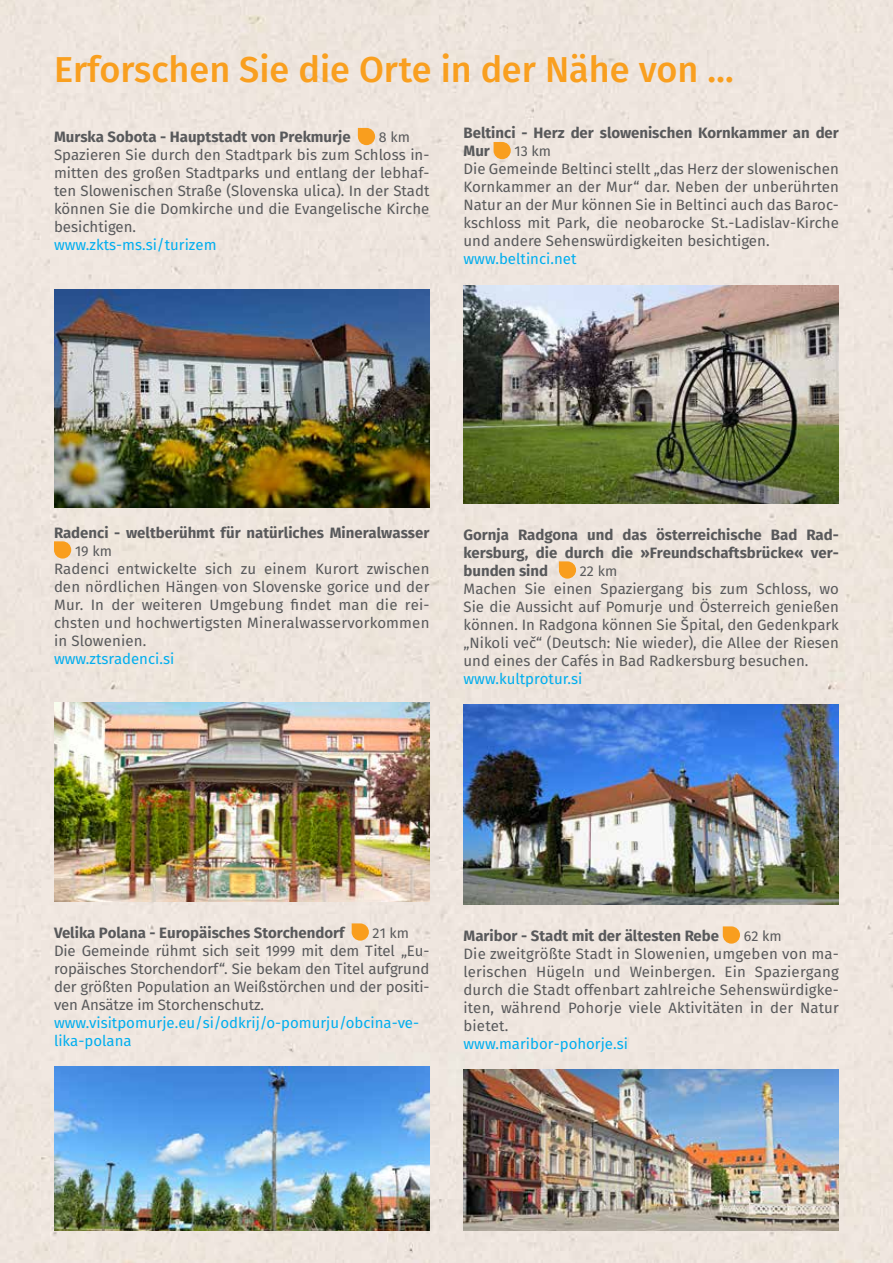
<style>
.page{position:relative;width:893px;height:1263px;background:#efe6df}
.page>*{position:absolute;margin:0;border:0;box-sizing:border-box;transform-origin:0 0}
.t1{font:500 36px "Fira Sans";color:#f99f1f}
.t2{font:15px/18px "Fira Sans";color:#58595b;text-align:justify}
.t3{font:700 15px/18px "Fira Sans";color:#58595b}
.t4{font:15px/18px "Fira Sans";color:#00aeef}
.t5{font:14.25px "Fira Sans";color:#58595b}
</style>
<div class="page">
<svg style="left:358px;top:128px;width:17px;height:17px"></svg>
<img style="left:54px;top:289px;width:375px;height:219px">
<svg style="left:54px;top:541px;width:17px;height:18px"></svg>
<img style="left:54px;top:703px;width:375px;height:199px">
<svg style="left:352px;top:923px;width:17px;height:18px"></svg>
<img style="left:54px;top:1067px;width:375px;height:163px">
<svg style="left:494px;top:142px;width:17px;height:17px"></svg>
<img style="left:463px;top:285px;width:376px;height:219px">
<svg style="left:559px;top:561px;width:17px;height:18px"></svg>
<img style="left:463px;top:705px;width:376px;height:200px">
<svg style="left:723px;top:926px;width:17px;height:18px"></svg>
<img style="left:463px;top:1070px;width:376px;height:160px">
<h1 class="t1" style="left:54px;top:44px;width:681px">Erforschen Sie die Orte in der Nähe von …</h1>
<p class="t3" style="left:54px;top:129px;width:298px">Murska Sobota - Hauptstadt von Prekmurje</p>
<p class="t5" style="left:379px;top:127px;width:33px">8 km</p>
<p class="t2" style="left:54px;top:147px;width:377px">Spazieren Sie durch den Stadtpark bis zum Schloss in&shy;mitten des großen Stadtparks und entlang der lebhaf&shy;ten Slowenischen Straße (Slovenska ulica). In der Stadt können Sie die Domkirche und die Evangelische Kirche besichtigen.</p>
<p class="t4" style="left:54px;top:237px;width:164px">www.zkts-ms.si/turizem</p>
<p class="t3" style="left:463px;top:125px;width:377px">Beltinci - Herz der slowenischen Kornkammer an der<br>Mur</p>
<p class="t5" style="left:515px;top:141px;width:38px">13 km</p>
<p class="t2" style="left:463px;top:161px;width:377px">Die Gemeinde Beltinci stellt „das Herz der slowenischen Kornkammer an der Mur“ dar. Neben der unberührten Natur an der Mur können Sie in Beltinci auch das Baroc&shy;kschloss mit Park, die neobarocke St.-Ladislav-Kirche und andere Sehenswürdigkeiten besichtigen.</p>
<p class="t4" style="left:463px;top:251px;width:115px">www.beltinci.net</p>
<p class="t3" style="left:54px;top:524px;width:377px">Radenci - weltberühmt für natürliches Mineralwasser</p>
<p class="t5" style="left:75px;top:541px;width:38px">19 km</p>
<p class="t2" style="left:54px;top:560px;width:377px">Radenci entwickelte sich zu einem Kurort zwischen den nördlichen Hängen von Slovenske gorice und der Mur. In der weiteren Umgebung findet man die rei&shy;chsten und hochwertigsten Mineralwasservorkommen in Slowenien.</p>
<p class="t4" style="left:54px;top:650px;width:122px">www.ztsradenci.si</p>
<p class="t3" style="left:463px;top:526px;width:377px;text-align:justify">Gornja Radgona und das österreichische Bad Rad&shy;kersburg, die durch die »Freundschaftsbrücke« ver&shy;bunden sind</p>
<p class="t5" style="left:580px;top:561px;width:39px">22 km</p>
<p class="t2" style="left:463px;top:580px;width:377px">Machen Sie einen Spaziergang bis zum Schloss, wo Sie die Aussicht auf Pomurje und Österreich genießen können. In Radgona können Sie Špital, den Gedenkpark „Nikoli več“ (Deutsch: Nie wieder), die Allee der Riesen und eines der Cafés in Bad Radkersburg besuchen.</p>
<p class="t4" style="left:463px;top:670px;width:120px">www.kultprotur.si</p>
<p class="t3" style="left:54px;top:924px;width:292px">Velika Polana - Europäisches Storchendorf</p>
<p class="t5" style="left:373px;top:923px;width:38px">21 km</p>
<p class="t2" style="left:54px;top:942px;width:377px">Die Gemeinde rühmt sich seit 1999 mit dem Titel „Eu&shy;ropäisches Storchendorf“. Sie bekam den Titel aufgrund der größten Population an Weißstörchen und der positi&shy;ven Ansätze im Storchenschutz.</p>
<p class="t4" style="left:54px;top:1014px;width:367px">www.visitpomurje.eu/si/odkrij/o-pomurju/obcina-ve&shy;lika-polana</p>
<p class="t3" style="left:463px;top:927px;width:257px">Maribor - Stadt mit der ältesten Rebe</p>
<p class="t5" style="left:744px;top:926px;width:39px">62 km</p>
<p class="t2" style="left:463px;top:945px;width:377px">Die zweitgrößte Stadt in Slowenien, umgeben von ma&shy;lerischen Hügeln und Weinbergen. Ein Spaziergang durch die Stadt offenbart zahlreiche Sehenswürdigke&shy;iten, während Pohorje viele Aktivitäten in der Natur bietet.</p>
<p class="t4" style="left:463px;top:1035px;width:166px">www.maribor-pohorje.si</p>
</div>
